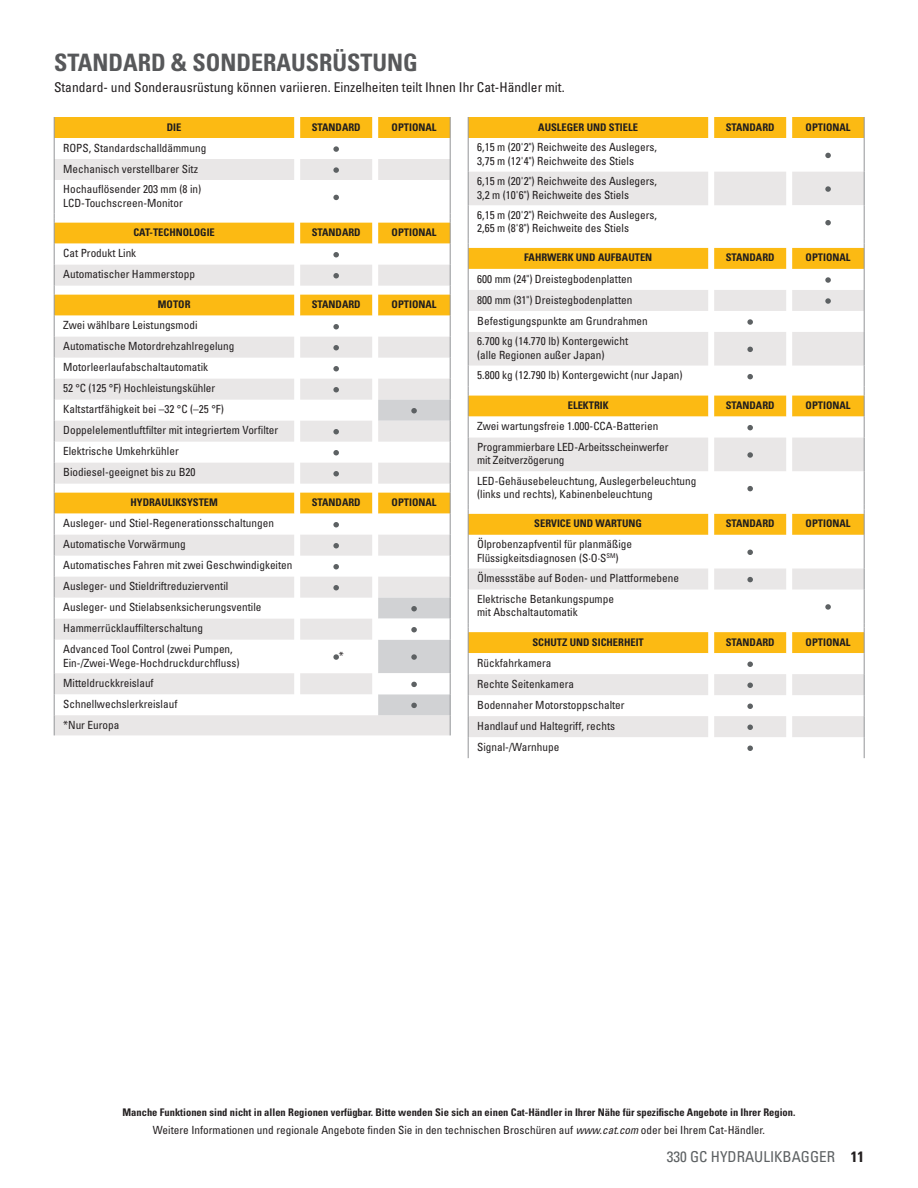
<style>
.page{position:relative;width:918px;height:1188px;background:#fff}
.page>*{position:absolute;margin:0;border:0;box-sizing:border-box;transform-origin:0 0}
.t1{font:700 condensed 24px "Univers LT Std";color:#57585a}
.t2{font:condensed 15px "Univers LT Std";color:#5d6163}
.t3{font:condensed 13.5px "Univers LT Std";color:#231f20}
.t4{font:condensed 11.25px/21px "Univers LT Std";color:#231f20}
.t5{font:700 condensed 10.5px "Univers LT Std";color:#201d1e}
.t6{font:700 condensed 10.5px "Univers LT Std";color:#231f20}
.s1{font-style:italic}
.s2{font-weight:700;color:#231f20}
</style>
<div class="page">
<div style="left:55px;top:117px;width:395px;height:21px;background:#fcba13"></div>
<svg style="left:55px;top:159px;width:395px;height:576px"></svg>
<svg style="left:54px;top:117px;width:1px;height:63px"></svg>
<hr style="left:54px;top:180px;width:1px;height:34px;background:#939598">
<svg style="left:54px;top:214px;width:1px;height:426px"></svg>
<hr style="left:54px;top:640px;width:1px;height:33px;background:#939598">
<svg style="left:54px;top:673px;width:1px;height:62px"></svg>
<svg style="left:450px;top:117px;width:1px;height:63px"></svg>
<hr style="left:450px;top:180px;width:1px;height:34px;background:#939598">
<svg style="left:333px;top:146px;width:6px;height:6px"></svg>
<svg style="left:333px;top:167px;width:6px;height:6px"></svg>
<svg style="left:333px;top:195px;width:6px;height:5px"></svg>
<svg style="left:333px;top:252px;width:6px;height:5px"></svg>
<svg style="left:333px;top:273px;width:6px;height:5px"></svg>
<svg style="left:333px;top:324px;width:6px;height:5px"></svg>
<svg style="left:333px;top:345px;width:6px;height:5px"></svg>
<svg style="left:333px;top:366px;width:6px;height:5px"></svg>
<svg style="left:333px;top:387px;width:6px;height:5px"></svg>
<svg style="left:333px;top:429px;width:6px;height:5px"></svg>
<svg style="left:333px;top:450px;width:6px;height:5px"></svg>
<svg style="left:333px;top:471px;width:6px;height:5px"></svg>
<svg style="left:333px;top:522px;width:6px;height:5px"></svg>
<svg style="left:333px;top:543px;width:6px;height:5px"></svg>
<svg style="left:333px;top:564px;width:6px;height:5px"></svg>
<svg style="left:333px;top:585px;width:6px;height:5px"></svg>
<svg style="left:333px;top:654px;width:6px;height:6px"></svg>
<svg style="left:378px;top:214px;width:73px;height:521px"></svg>
<div style="left:469px;top:117px;width:395px;height:21px;background:#fcba13"></div>
<svg style="left:469px;top:172px;width:395px;height:565px"></svg>
<svg style="left:468px;top:117px;width:1px;height:21px"></svg>
<hr style="left:468px;top:138px;width:1px;height:34px;background:#939598">
<hr style="left:468px;top:172px;width:1px;height:33px;background:#939598">
<hr style="left:468px;top:205px;width:1px;height:34px;background:#939598">
<svg style="left:468px;top:239px;width:1px;height:93px"></svg>
<hr style="left:468px;top:332px;width:1px;height:34px;background:#939598">
<svg style="left:468px;top:366px;width:1px;height:72px"></svg>
<hr style="left:468px;top:438px;width:1px;height:33px;background:#939598">
<hr style="left:468px;top:471px;width:1px;height:34px;background:#939598">
<svg style="left:468px;top:505px;width:1px;height:30px"></svg>
<hr style="left:468px;top:535px;width:1px;height:34px;background:#939598">
<svg style="left:468px;top:569px;width:1px;height:21px"></svg>
<hr style="left:468px;top:590px;width:1px;height:33px;background:#939598">
<svg style="left:468px;top:623px;width:1px;height:135px"></svg>
<svg style="left:864px;top:117px;width:1px;height:21px"></svg>
<hr style="left:864px;top:138px;width:1px;height:34px;background:#939598">
<hr style="left:864px;top:172px;width:1px;height:33px;background:#939598">
<hr style="left:864px;top:332px;width:1px;height:34px;background:#939598">
<svg style="left:864px;top:366px;width:1px;height:72px"></svg>
<hr style="left:864px;top:438px;width:1px;height:33px;background:#939598">
<hr style="left:864px;top:471px;width:1px;height:34px;background:#939598">
<svg style="left:864px;top:505px;width:1px;height:30px"></svg>
<hr style="left:864px;top:535px;width:1px;height:34px;background:#939598">
<svg style="left:864px;top:569px;width:1px;height:21px"></svg>
<hr style="left:864px;top:590px;width:1px;height:33px;background:#939598">
<svg style="left:864px;top:623px;width:1px;height:135px"></svg>
<svg style="left:825px;top:153px;width:6px;height:5px"></svg>
<svg style="left:825px;top:186px;width:6px;height:6px"></svg>
<svg style="left:792px;top:205px;width:73px;height:127px"></svg>
<svg style="left:747px;top:319px;width:6px;height:6px"></svg>
<svg style="left:747px;top:347px;width:6px;height:5px"></svg>
<svg style="left:747px;top:374px;width:6px;height:5px"></svg>
<svg style="left:747px;top:425px;width:6px;height:5px"></svg>
<svg style="left:747px;top:452px;width:6px;height:6px"></svg>
<svg style="left:747px;top:486px;width:6px;height:5px"></svg>
<svg style="left:747px;top:550px;width:6px;height:5px"></svg>
<svg style="left:747px;top:577px;width:6px;height:5px"></svg>
<svg style="left:825px;top:604px;width:6px;height:6px"></svg>
<svg style="left:747px;top:662px;width:6px;height:5px"></svg>
<svg style="left:747px;top:683px;width:6px;height:5px"></svg>
<svg style="left:747px;top:704px;width:6px;height:5px"></svg>
<svg style="left:747px;top:725px;width:6px;height:5px"></svg>
<svg style="left:747px;top:746px;width:6px;height:5px"></svg>
<h1 class="t1" style="left:54px;top:48px;width:365px">STANDARD &amp; SONDERAUSRÜSTUNG</h1>
<p class="t3" style="left:54px;top:79px;width:512px">Standard- und Sonderausrüstung können variieren. Einzelheiten teilt Ihnen Ihr Cat-Händler mit.</p>
<p class="t5" style="left:167px;top:120px;width:16px">DIE</p>
<p class="t5" style="left:312px;top:120px;width:50px">STANDARD</p>
<p class="t5" style="left:392px;top:120px;width:46px">OPTIONAL</p>
<p class="t4" style="left:63px;top:137px;width:145px">ROPS, Standardschalldämmung<br>Mechanisch verstellbarer Sitz<br>Hochauflösender 203 mm (8 in)</p>
<p class="t4" style="left:63px;top:192px;width:121px">LCD-Touchscreen-Monitor</p>
<p class="t5" style="left:133px;top:226px;width:83px">CAT-TECHNOLOGIE</p>
<p class="t5" style="left:312px;top:226px;width:50px">STANDARD</p>
<p class="t5" style="left:392px;top:226px;width:46px">OPTIONAL</p>
<p class="t4" style="left:63px;top:243px;width:133px">Cat Produkt Link<br>Automatischer Hammerstopp</p>
<p class="t5" style="left:158px;top:298px;width:34px">MOTOR</p>
<p class="t5" style="left:312px;top:298px;width:50px">STANDARD</p>
<p class="t5" style="left:392px;top:298px;width:46px">OPTIONAL</p>
<p class="t4" style="left:63px;top:315px;width:217px">Zwei wählbare Leistungsmodi<br>Automatische Motordrehzahlregelung Motorleerlaufabschaltautomatik<br>52 °C (125 °F) Hochleistungskühler Kaltstartfähigkeit bei –32 °C (–25 °F)<br>Doppelelementluftfilter mit integriertem Vorfilter Elektrische Umkehrkühler<br>Biodiesel-geeignet bis zu B20</p>
<p class="t5" style="left:130px;top:496px;width:89px">HYDRAULIKSYSTEM</p>
<p class="t5" style="left:312px;top:496px;width:50px">STANDARD</p>
<p class="t5" style="left:392px;top:496px;width:46px">OPTIONAL</p>
<p class="t4" style="left:63px;top:513px;width:231px">Ausleger- und Stiel-Regenerationsschaltungen Automatische Vorwärmung<br>Automatisches Fahren mit zwei Geschwindigkeiten Ausleger- und Stieldriftreduzierventil<br>Ausleger- und Stielabsenksicherungsventile Hammerrücklauffilterschaltung<br>Advanced Tool Control (zwei Pumpen,</p>
<p class="t4" style="left:63px;top:652px;width:178px">Ein-/Zwei-Wege-Hochdruckdurchfluss)</p>
<p class="t4" style="left:339px;top:645px;width:6px">*</p>
<p class="t4" style="left:63px;top:673px;width:116px">Mitteldruckkreislauf<br>Schnellwechslerkreislauf *Nur Europa</p>
<p class="t5" style="left:538px;top:120px;width:101px">AUSLEGER UND STIELE</p>
<p class="t5" style="left:726px;top:120px;width:50px">STANDARD</p>
<p class="t5" style="left:806px;top:120px;width:46px">OPTIONAL</p>
<p class="t4" style="left:477px;top:140px;width:181px;line-height:13.5px">6,15 m (20'2") Reichweite des Auslegers,<br>3,75 m (12'4") Reichweite des Stiels</p>
<p class="t4" style="left:477px;top:174px;width:181px;line-height:13.5px">6,15 m (20'2") Reichweite des Auslegers,<br>3,2 m (10'6") Reichweite des Stiels</p>
<p class="t4" style="left:477px;top:208px;width:181px;line-height:13.5px">6,15 m (20'2") Reichweite des Auslegers,<br>2,65 m (8'8") Reichweite des Stiels</p>
<p class="t5" style="left:524px;top:251px;width:130px">FAHRWERK UND AUFBAUTEN</p>
<p class="t5" style="left:726px;top:251px;width:50px">STANDARD</p>
<p class="t5" style="left:806px;top:251px;width:46px">OPTIONAL</p>
<p class="t4" style="left:477px;top:268px;width:172px">600 mm (24") Dreistegbodenplatten 800 mm (31") Dreistegbodenplatten Befestigungspunkte am Grundrahmen 6.700 kg (14.770 lb) Kontergewicht</p>
<p class="t4" style="left:477px;top:344px;width:207px;line-height:20.5px">(alle Regionen außer Japan)<br>5.800 kg (12.790 lb) Kontergewicht (nur Japan)</p>
<p class="t5" style="left:568px;top:399px;width:42px">ELEKTRIK</p>
<p class="t5" style="left:726px;top:399px;width:50px">STANDARD</p>
<p class="t5" style="left:806px;top:399px;width:46px">OPTIONAL</p>
<p class="t4" style="left:477px;top:416px;width:193px;line-height:20.5px">Zwei wartungsfreie 1.000-CCA-Batterien<br>Programmierbare LED-Arbeitsscheinwerfer</p>
<p class="t4" style="left:477px;top:450px;width:221px;line-height:20.1px">mit Zeitverzögerung<br>LED-Gehäusebeleuchtung, Auslegerbeleuchtung</p>
<p class="t4" style="left:477px;top:483px;width:177px">(links und rechts), Kabinenbeleuchtung</p>
<p class="t5" style="left:534px;top:517px;width:109px">SERVICE UND WARTUNG</p>
<p class="t5" style="left:726px;top:517px;width:50px">STANDARD</p>
<p class="t5" style="left:806px;top:517px;width:46px">OPTIONAL</p>
<p class="t4" style="left:477px;top:537px;width:156px;line-height:13.5px">Ölprobenzapfventil für planmäßige<br>Flüssigkeitsdiagnosen (S·O·S<sup>SM</sup>)</p>
<p class="t4" style="left:477px;top:568px;width:203px;line-height:20.5px">Ölmessstäbe auf Boden- und Plattformebene<br>Elektrische Betankungspumpe</p>
<p class="t4" style="left:477px;top:602px;width:102px">mit Abschaltautomatik</p>
<p class="t5" style="left:532px;top:636px;width:113px">SCHUTZ UND SICHERHEIT</p>
<p class="t5" style="left:726px;top:636px;width:50px">STANDARD</p>
<p class="t5" style="left:806px;top:636px;width:46px">OPTIONAL</p>
<p class="t4" style="left:477px;top:652px;width:149px">Rückfahrkamera<br>Rechte Seitenkamera<br>Bodennaher Motorstoppschalter<br>Handlauf und Haltegriff, rechts<br>Signal-/Warnhupe</p>
<p class="t6" style="left:123px;top:1106px;width:674px">Manche Funktionen sind nicht in allen Regionen verfügbar. Bitte wenden Sie sich an einen Cat-Händler in Ihrer Nähe für spezifische Angebote in Ihrer Region.</p>
<p class="t4" style="left:153px;top:1119px;width:614px">Weitere Informationen und regionale Angebote finden Sie in den technischen Broschüren auf <span class="s1">www.cat.com</span> oder bei Ihrem Cat-Händler.</p>
<h2 class="t2" style="left:667px;top:1147px;width:199px">330 GC HYDRAULIKBAGGER <span class="s2">11</span></h2>
</div>
